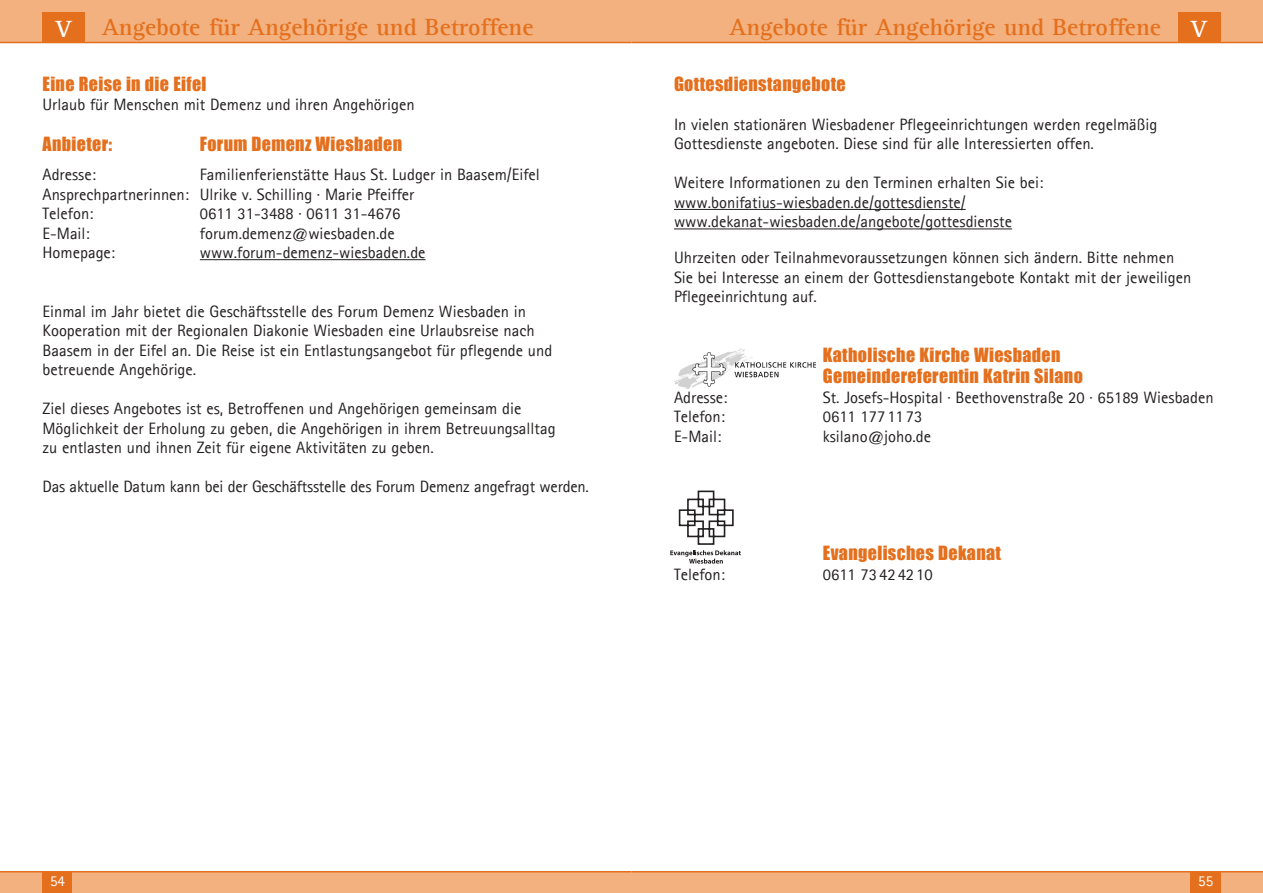
<style>
.page{position:relative;width:1263px;height:893px;background:#fff}
.page>*{position:absolute;margin:0;border:0;box-sizing:border-box;transform-origin:0 0}
.t1{font:700 24px "Agfa Rotis Serif";color:#e4701e}
.t2{font:700 24px "Agfa Rotis Serif";color:#fff}
.Überschrift_klein{font:18px "Impact";letter-spacing:.02em;color:#e4701e}
.Fliesstext{font:16.5px/19.5px "Agfa Rotis Sans Serif";color:#231f20}
.Überschrift_klein-2{font:16.5px/19.5px "Agfa Rotis Sans Serif";color:#231f20}
.t3{font:15px "Agfa Rotis Sans Serif";color:#fff}
</style>
<div class="page">
<div style="left:631px;top:0;width:632px;height:43px;background:#f2b17f"></div>
<div style="left:631px;top:872px;width:632px;height:21px;background:#f2b17f"></div>
<div style="left:1191px;top:872px;width:30px;height:21px;background:#e4701e"></div>
<hr style="left:631px;top:42px;width:632px;height:1px;background:#e4701e">
<hr style="left:631px;top:871px;width:632px;height:1px;background:#e4701e">
<div style="left:1178px;top:12px;width:42px;height:30px;background:#e4701e"></div>
<div style="left:0;top:0;width:631px;height:43px;background:#f2b17f"></div>
<div style="left:0;top:872px;width:631px;height:21px;background:#f2b17f"></div>
<div style="left:43px;top:872px;width:29px;height:21px;background:#e4701e"></div>
<hr style="left:0;top:42px;width:631px;height:1px;background:#e4701e">
<hr style="left:0;top:871px;width:631px;height:1px;background:#e4701e">
<div style="left:43px;top:12px;width:42px;height:30px;background:#e4701e"></div>
<hr style="left:200px;top:259px;width:226px;height:1px;background:#231f20">
<hr style="left:674px;top:209px;width:292px;height:1px;background:#231f20">
<hr style="left:674px;top:229px;width:338px;height:1px;background:#231f20">
<img style="left:674px;top:348px;width:142px;height:40px">
<svg style="left:670px;top:491px;width:71px;height:73px"></svg>
<p class="t2" style="left:56px;top:15px;width:18px">V</p>
<p class="t1" style="left:102px;top:13px;width:433px">Angebote für Angehörige und Betroffene</p>
<p class="t1" style="left:729px;top:13px;width:433px">Angebote für Angehörige und Betroffene</p>
<p class="t2" style="left:1191px;top:15px;width:18px">V</p>
<p class="Überschrift_klein" style="left:43px;top:70px;width:165px">Eine Reise in die Eifel</p>
<p class="Fliesstext" style="left:43px;top:95px;width:374px">Urlaub für Menschen mit Demenz und ihren Angehörigen</p>
<p class="Überschrift_klein" style="left:43px;top:130px;width:71px">Anbieter:</p>
<p class="Überschrift_klein" style="left:200px;top:130px;width:204px">Forum Demenz Wiesbaden</p>
<p class="Fliesstext" style="left:43px;top:165px;width:55px">Adresse:</p>
<p class="Fliesstext" style="left:200px;top:165px;width:341px">Familienferienstätte Haus St. Ludger in Baasem/Eifel</p>
<p class="Fliesstext" style="left:43px;top:184px;width:373px">Ansprechpartnerinnen: Ulrike v. Schilling · Marie Pfeiffer</p>
<p class="Fliesstext" style="left:43px;top:204px;width:53px">Telefon:</p>
<p class="Fliesstext" style="left:200px;top:204px;width:202px">0611 31-3488 · 0611 31-4676</p>
<p class="Fliesstext" style="left:43px;top:223px;width:49px">E-Mail:</p>
<p class="Fliesstext" style="left:200px;top:223px;width:196px">forum.demenz@wiesbaden.de</p>
<p class="Fliesstext" style="left:43px;top:243px;width:74px">Homepage:</p>
<p class="Fliesstext" style="left:200px;top:243px;width:227px">www.forum-demenz-wiesbaden.de</p>
<p class="Überschrift_klein" style="left:674px;top:70px;width:173px">Gottesdienstangebote</p>
<p class="Fliesstext" style="left:674px;top:114px;width:485px">In vielen stationären Wiesbadener Pflegeeinrichtungen werden regelmäßig<br>Gottesdienste angeboten. Diese sind für alle Interessierten offen.</p>
<p class="Fliesstext" style="left:674px;top:173px;width:371px">Weitere Informationen zu den Terminen erhalten Sie bei:</p>
<p class="Fliesstext" style="left:674px;top:192px;width:293px">www.bonifatius-wiesbaden.de/gottesdienste/</p>
<p class="Fliesstext" style="left:674px;top:212px;width:340px">www.dekanat-wiesbaden.de/angebote/gottesdienste</p>
<p class="Fliesstext" style="left:674px;top:248px;width:519px">Uhrzeiten oder Teilnahmevoraussetzungen können sich ändern. Bitte nehmen<br>Sie bei Interesse an einem der Gottesdienstangebote Kontakt mit der jeweiligen<br>Pflegeeinrichtung auf.</p>
<p class="Überschrift_klein-2" style="left:43px;top:301px;width:511px">Einmal im Jahr bietet die Geschäftsstelle des Forum Demenz Wiesbaden in Kooperation mit der Regionalen Diakonie Wiesbaden eine Urlaubsreise nach Baasem in der Eifel an. Die Reise ist ein Entlastungsangebot für pflegende und betreuende Angehörige.</p>
<p class="Fliesstext" style="left:43px;top:399px;width:515px">Ziel dieses Angebotes ist es, Betroffenen und Angehörigen gemeinsam die<br>Möglichkeit der Erholung zu geben, die Angehörigen in ihrem Betreuungsalltag zu entlasten und ihnen Zeit für eigene Aktivitäten zu geben.</p>
<p class="Fliesstext" style="left:43px;top:477px;width:548px">Das aktuelle Datum kann bei der Geschäftsstelle des Forum Demenz angefragt werden.</p>
<p class="Überschrift_klein" style="left:823px;top:341px;width:239px">Katholische Kirche Wiesbaden</p>
<p class="Überschrift_klein" style="left:823px;top:362px;width:262px">Gemeindereferentin Katrin Silano</p>
<p class="Überschrift_klein-2" style="left:674px;top:387px;width:55px">Adresse:</p>
<p class="Überschrift_klein-2" style="left:823px;top:387px;width:392px">St. Josefs-Hospital · Beethovenstraße 20 · 65189 Wiesbaden</p>
<p class="Fliesstext" style="left:674px;top:407px;width:53px">Telefon:</p>
<p class="Fliesstext" style="left:823px;top:407px;width:101px">0611 1771173</p>
<p class="Fliesstext" style="left:674px;top:426px;width:49px">E-Mail:</p>
<p class="Fliesstext" style="left:823px;top:426px;width:110px">ksilano@joho.de</p>
<p class="Überschrift_klein" style="left:823px;top:539px;width:180px">Evangelisches Dekanat</p>
<p class="Fliesstext" style="left:674px;top:564px;width:53px">Telefon:</p>
<p class="Fliesstext" style="left:823px;top:564px;width:111px">0611 73424210</p>
<p class="t3" style="left:50px;top:872px;width:16px">54</p>
<p class="t3" style="left:1198px;top:872px;width:16px">55</p>
</div>
